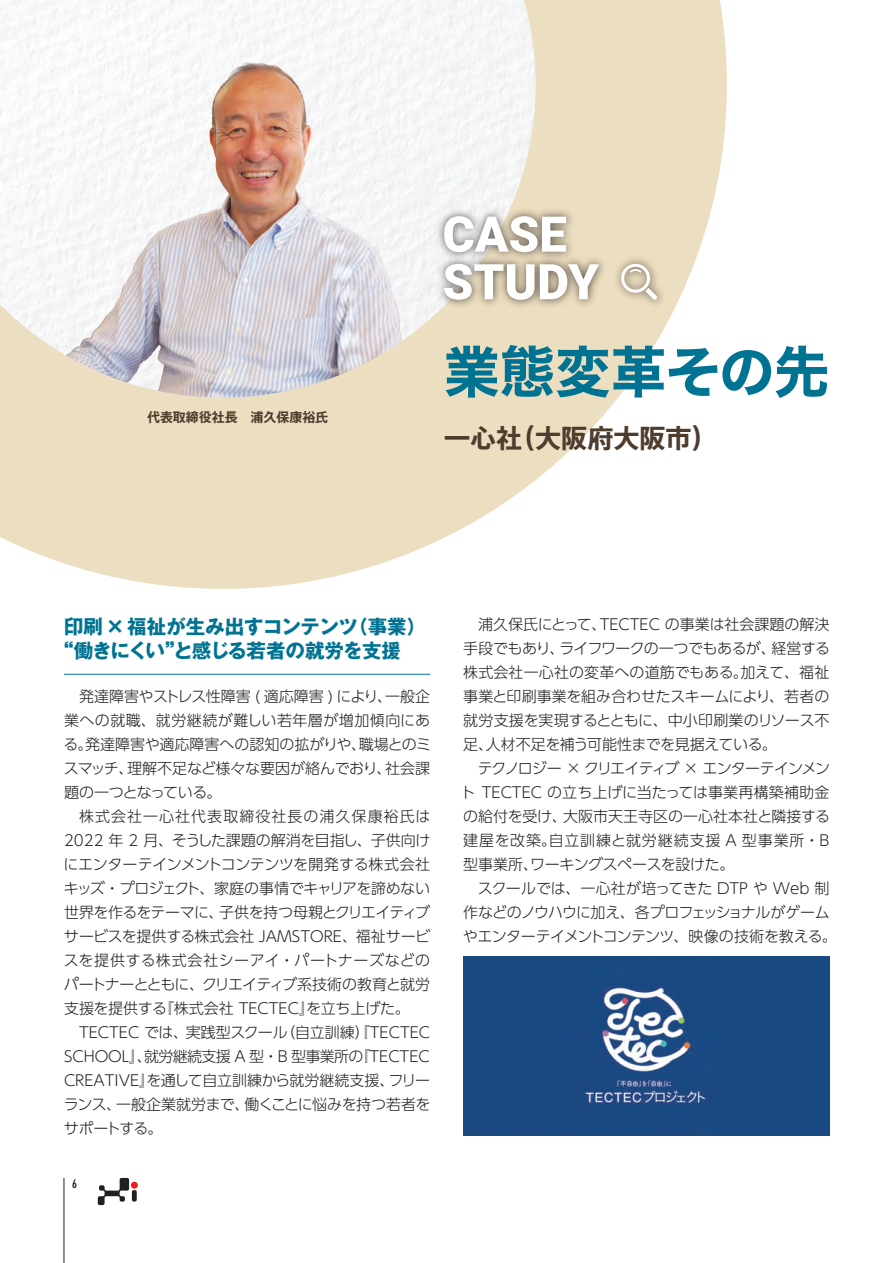
<style>
.page{position:relative;width:893px;height:1263px;background:#fff}
.page>*{position:absolute;margin:0;border:0;box-sizing:border-box;transform-origin:0 0}
.t1{font:55.5px "Hira Kaku Std W7";letter-spacing:-.005em;color:#017392}
.t2{font:700 26.1px "Axis Std";color:#4e3c2e}
.t3{font:700 19.5px/24px "Gothic MB101 Pro";letter-spacing:-.03em;color:#017392}
.t4{font:300 15px/24px "UD Shin Go Pro";letter-spacing:-.005em;color:#231f20}
.t5{font:700 12.9px "Axis Std";color:#4e3c2e}
.t6{font:700 condensed 12px "DIN Pro";color:#231f20}
</style>
<div class="page">
<svg style="left:0;top:0;width:727px;height:589px"></svg>
<img style="left:463px;top:956px;width:366px;height:180px">
<img style="left:431px;top:203px;width:239px;height:110px">
<svg style="left:444px;top:216px;width:122px;height:36px"></svg>
<svg style="left:444px;top:264px;width:155px;height:36px"></svg>
<svg style="left:620px;top:262px;width:37px;height:38px"></svg>
<hr style="left:64px;top:674px;width:366px;height:1px;background:#017392">
<hr style="left:64px;top:1178px;width:1px;height:85px;background:#231f20">
<svg style="left:98px;top:1178px;width:39px;height:27px"></svg>
<p class="t5" style="left:147px;top:407px;width:183px">代表取締役社長　浦久保康裕氏</p>
<h1 class="t1" style="left:444px;top:328px;width:387px">業態変革その先</h1>
<h2 class="t2" style="left:444px;top:418px;width:275px">一心社（大阪府大阪市）</h2>
<h3 class="t3" style="left:54px;top:612px;width:373px;text-indent:10px">印刷×福祉が生み出すコンテンツ（事業）“働きにくい”と感じる若者の就労を支援</h3>
<p class="t4" style="left:63px;top:684px;width:369px">　発達障害やストレス性障害 ( 適応障害 ) により、一般企業への就職、就労継続が難しい若年層が増加傾向にある。発達障害や適応障害への認知の拡がりや、職場とのミスマッチ、理解不足など様々な要因が絡んでおり、社会課題の一つとなっている。<br>　株式会社一心社代表取締役社長の浦久保康裕氏は<br>2022 年 2 月、そうした課題の解消を目指し、子供向けにエンターテインメントコンテンツを開発する株式会社キッズ・プロジェクト、家庭の事情でキャリアを諦めない世界を作るをテーマに、子供を持つ母親とクリエイティブサービスを提供する株式会社 JAMSTORE、福祉サービスを提供する株式会社シーアイ・パートナーズなどのパートナーとともに、クリエイティブ系技術の教育と就労支援を提供する『株式会社 TECTEC』を立ち上げた。　TECTEC では、実践型スクール（自立訓練）『TECTEC<br>SCHOOL』、就労継続支援 A 型・B 型事業所の『TECTEC<br>CREATIVE』を通して自立訓練から就労継続支援、フリーランス、一般企業就労まで、働くことに悩みを持つ若者をサポートする。</p>
<p class="t6" style="left:72px;top:1175px;width:6px">6</p>
<p class="t4" style="left:460px;top:612px;width:378px">　浦久保氏にとって、TECTEC の事業は社会課題の解決手段でもあり、ライフワークの一つでもあるが、経営する株式会社一心社の変革への道筋でもある。加えて、福祉事業と印刷事業を組み合わせたスキームにより、若者の就労支援を実現するとともに、中小印刷業のリソース不足、人材不足を補う可能性までを見据えている。<br>　テクノロジー × クリエイティブ × エンターテインメント TECTEC の立ち上げに当たっては事業再構築補助金の給付を受け、大阪市天王寺区の一心社本社と隣接する建屋を改築。自立訓練と就労継続支援 A 型事業所・B型事業所、ワーキングスペースを設けた。<br>　スクールでは、一心社が培ってきた DTP や Web 制作などのノウハウに加え、各プロフェッショナルがゲームやエンターテイメントコンテンツ、映像の技術を教える。</p>
</div>
